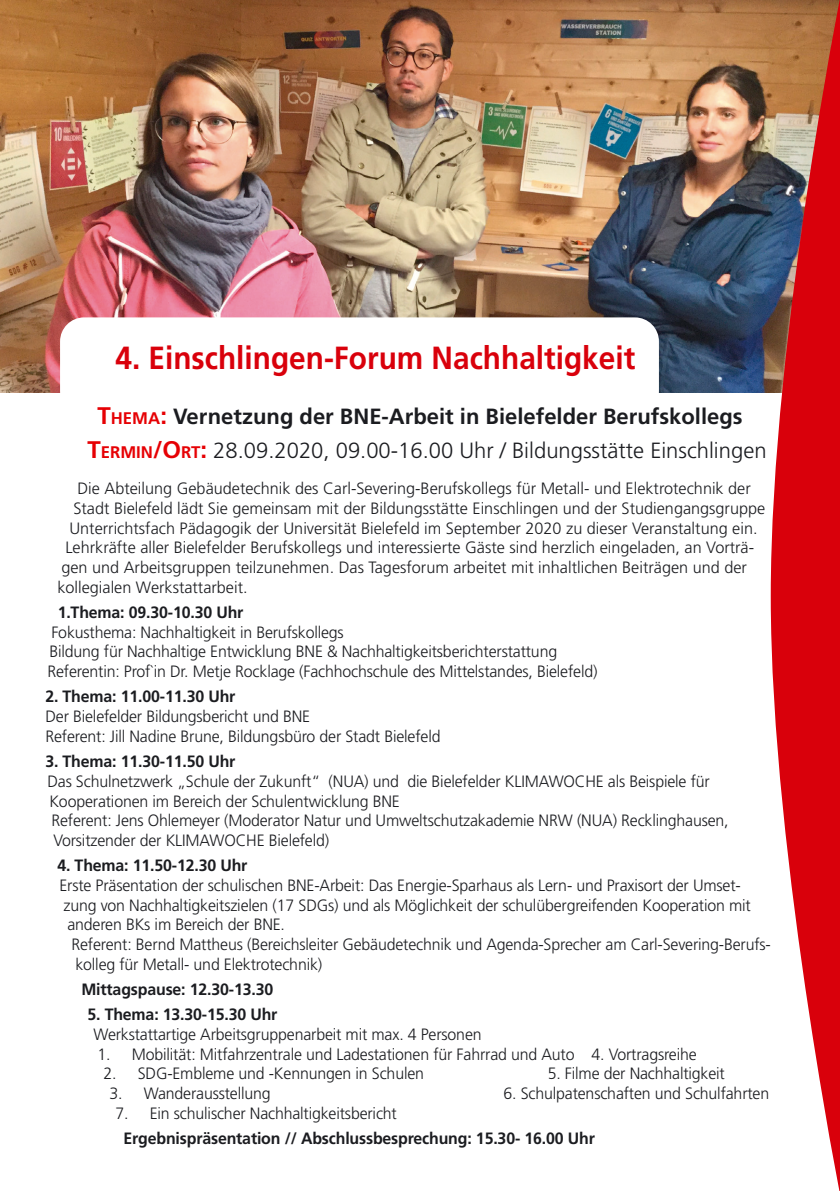
<style>
.page{position:relative;width:840px;height:1191px;background:#fff}
.page>*{position:absolute;margin:0;border:0;box-sizing:border-box;transform-origin:0 0}
.Titel_o_U{font:700 32px "Frutiger LT Std";color:#d9000b;scale:.93 1}
.daten{font:300 22px "Frutiger LT Std";color:#1b1c20}
.daten-2{font:700 22px "Frutiger LT Std";color:#1b1c20}
.bedingungen{font:300 16.4px/19.6px "Frutiger LT Std";letter-spacing:-.01em;color:#1b1c20}
.bedingungen-2{font:700 16.4px "Frutiger LT Std";letter-spacing:-.01em;color:#1b1c20}
.s1{font-size:24px;color:#e60004}
.s2{font-size:16.8px;color:#e60004}
.s3{font-weight:700;font-size:24px;color:#e60004}
.s4{font-weight:700;font-size:16.8px;color:#e60004}
</style>
<div class="page">
<img style="left:0;top:0;width:770px;height:392px">
<div style="left:60px;top:317px;width:598px;height:98px;background:#fff;border-radius:24px"></div>
<svg style="left:770px;top:0;width:69px;height:1189px;fill:#d9000b"></svg>
<p class="Titel_o_U" style="left:115px;top:339px;width:560px">4. Einschlingen-Forum Nachhaltigkeit</p>
<p class="daten-2" style="left:97px;top:403px;width:646px"><span class="s1">T</span><span class="s2">HEMA</span><span class="s1">:</span> Vernetzung der BNE-Arbeit in Bielefelder Berufskollegs</p>
<p class="daten" style="left:87px;top:438px;width:680px"><span class="s3">T</span><span class="s4">ERMIN</span><span class="s3">/O</span><span class="s4">RT</span><span class="s3">:</span> 28.09.2020, 09.00-16.00 Uhr / Bildungsstätte Einschlingen</p>
<p class="bedingungen" style="left:77px;top:479px;width:674px">Die Abteilung Gebäudetechnik des Carl-Severing-Berufskollegs für Metall- und Elektrotechnik der</p>
<p class="bedingungen" style="left:73px;top:498px;width:693px">Stadt Bielefeld lädt Sie gemeinsam mit der Bildungsstätte Einschlingen und der Studiengangsgruppe</p>
<p class="bedingungen" style="left:69px;top:518px;width:689px">Unterrichtsfach Pädagogik der Universität Bielefeld im September 2020 zu dieser Veranstaltung ein.</p>
<p class="bedingungen" style="left:65px;top:538px;width:689px">Lehrkräfte aller Bielefelder Berufskollegs und interessierte Gäste sind herzlich eingeladen, an Vorträ-</p>
<p class="bedingungen" style="left:61px;top:558px;width:686px">gen und Arbeitsgruppen teilzunehmen. Das Tagesforum arbeitet mit inhaltlichen Beiträgen und der</p>
<p class="bedingungen" style="left:57px;top:577px;width:192px">kollegialen Werkstattarbeit.</p>
<p class="bedingungen-2" style="left:58px;top:602px;width:187px">1.Thema: 09.30-10.30 Uhr</p>
<p class="bedingungen" style="left:51px;top:622px;width:294px">Fokusthema: Nachhaltigkeit in Berufskollegs</p>
<p class="bedingungen" style="left:49px;top:642px;width:509px">Bildung für Nachhaltige Entwicklung BNE &amp; Nachhaltigkeitsberichterstattung</p>
<p class="bedingungen" style="left:47px;top:662px;width:551px">Referentin: Prof`in Dr. Metje Rocklage (Fachhochschule des Mittelstandes, Bielefeld)</p>
<p class="bedingungen-2" style="left:45px;top:687px;width:191px">2. Thema: 11.00-11.30 Uhr</p>
<p class="bedingungen" style="left:45px;top:707px;width:266px">Der Bielefelder Bildungsbericht und BNE</p>
<p class="bedingungen" style="left:45px;top:726px;width:396px">Referent: Jill Nadine Brune, Bildungsbüro der Stadt Bielefeld</p>
<p class="bedingungen-2" style="left:45px;top:752px;width:191px">3. Thema: 11.30-11.50 Uhr</p>
<p class="bedingungen" style="left:47px;top:771px;width:663px">Das Schulnetzwerk „Schule der Zukunft“ (NUA) und die Bielefelder KLIMAWOCHE als Beispiele für<br>Kooperationen im Bereich der Schulentwicklung BNE</p>
<p class="bedingungen" style="left:51px;top:811px;width:678px">Referent: Jens Ohlemeyer (Moderator Natur und Umweltschutzakademie NRW (NUA) Recklinghausen,<br>Vorsitzender der KLIMAWOCHE Bielefeld)</p>
<p class="bedingungen-2" style="left:57px;top:856px;width:191px">4. Thema: 11.50-12.30 Uhr</p>
<p class="bedingungen" style="left:59px;top:875px;width:692px">Erste Präsentation der schulischen BNE-Arbeit: Das Energie-Sparhaus als Lern- und Praxisort der Umset&shy;zung von Nachhaltigkeitszielen (17 SDGs) und als Möglichkeit der schulübergreifenden Kooperation mit anderen BKs im Bereich der BNE.</p>
<p class="bedingungen" style="left:71px;top:934px;width:700px">Referent: Bernd Mattheus (Bereichsleiter Gebäudetechnik und Agenda-Sprecher am Carl-Severing-Berufs&shy;kolleg für Metall- und Elektrotechnik)</p>
<p class="bedingungen-2" style="left:81px;top:979px;width:193px">Mittagspause: 12.30-13.30</p>
<p class="bedingungen-2" style="left:87px;top:1005px;width:191px">5. Thema: 13.30-15.30 Uhr</p>
<p class="bedingungen" style="left:93px;top:1025px;width:389px">Werkstattartige Arbeitsgruppenarbeit mit max. 4 Personen</p>
<p class="bedingungen" style="left:97px;top:1044px;width:600px">1. Mobilität: Mitfahrzentrale und Ladestationen für Fahrrad und Auto 4. Vortragsreihe</p>
<p class="bedingungen" style="left:103px;top:1064px;width:322px">2. SDG-Embleme und -Kennungen in Schulen</p>
<p class="bedingungen" style="left:547px;top:1064px;width:179px">5. Filme der Nachhaltigkeit</p>
<p class="bedingungen" style="left:109px;top:1084px;width:163px">3. Wanderausstellung</p>
<p class="bedingungen" style="left:503px;top:1084px;width:267px">6. Schulpatenschaften und Schulfahrten</p>
<p class="bedingungen" style="left:115px;top:1103px;width:283px">7. Ein schulischer Nachhaltigkeitsbericht</p>
<p class="bedingungen-2" style="left:123px;top:1128px;width:472px">Ergebnispräsentation // Abschlussbesprechung: 15.30- 16.00 Uhr</p>
</div>
